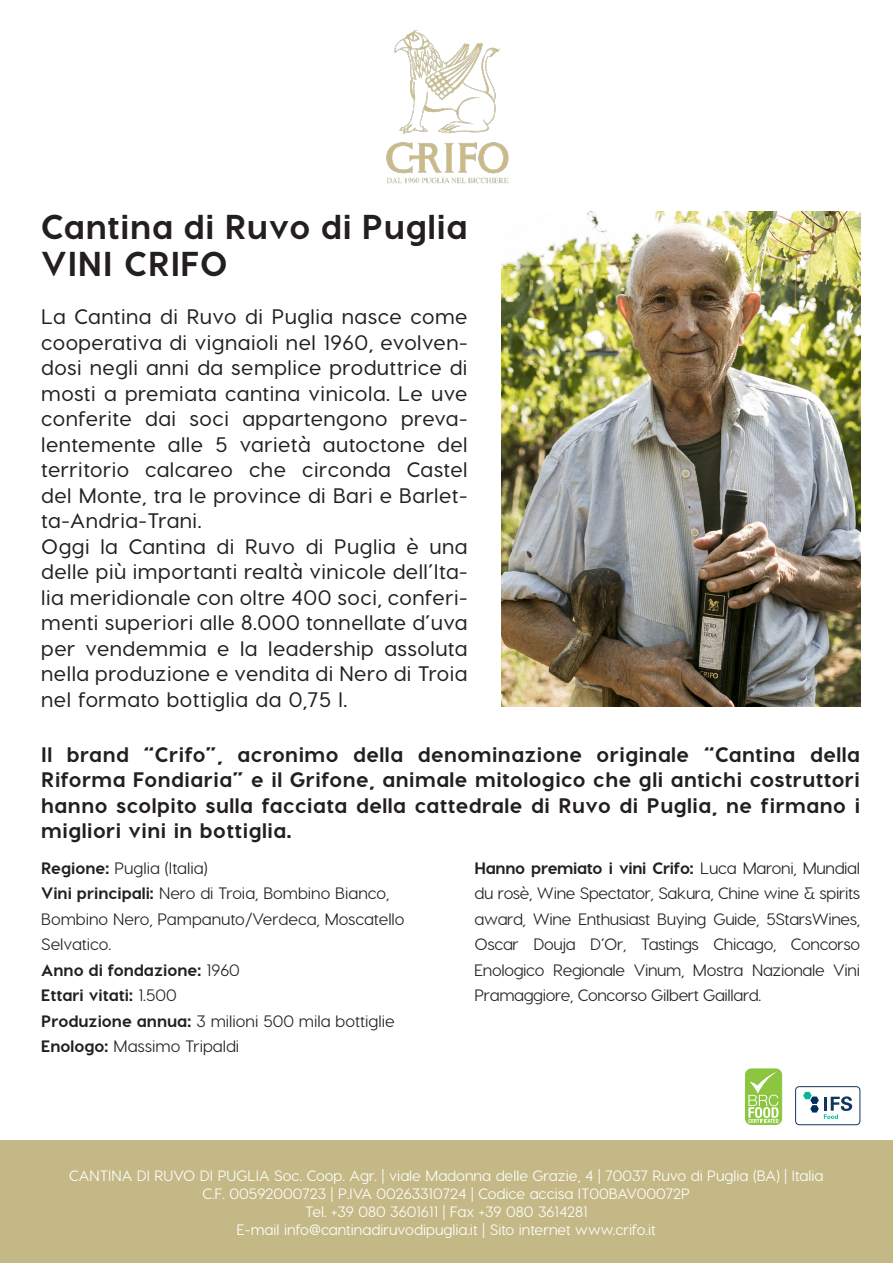
<style>
.page{position:relative;width:893px;height:1263px;background:#fff}
.page>*{position:absolute;margin:0;border:0;box-sizing:border-box;transform-origin:0 0}
.t1{font:800 34.5px "Visby CF";letter-spacing:.025em;color:#231f20}
.t2{font:600 21px/25.5px "Visby CF";letter-spacing:.025em;color:#231f20;text-align:justify}
.t3{font:800 21px/25.2px "Visby CF";letter-spacing:.025em;color:#231f20;text-align:justify}
.t4{font:500 16.5px/25.5px "Visby CF";color:#231f20}
.t5{font:500 15px "Visby CF";color:#fff}
.s1{font-weight:800}
</style>
<div class="page">
<img style="left:502px;top:211px;width:358px;height:496px">
<img style="left:386px;top:30px;width:123px;height:154px">
<div style="left:0;top:1141px;width:893px;height:122px;background:#c4b986"></div>
<div style="left:795px;top:1086px;width:65px;height:39px;border:1px solid #11365d;border-radius:4px"></div>
<svg style="left:803px;top:1092px;width:49px;height:27px"></svg>
<svg style="left:745px;top:1068px;width:37px;height:57px;background:#a5d26a"></svg>
<p class="t1" style="left:41px;top:205px;width:428px">Cantina di Ruvo di Puglia</p>
<p class="t1" style="left:41px;top:242px;width:188px">VINI CRIFO</p>
<p class="t2" style="left:41px;top:304px;width:428px">La Cantina di Ruvo di Puglia nasce come cooperativa di vignaioli nel 1960, evolven&shy;dosi negli anni da semplice produttrice di mosti a premiata cantina vinicola. Le uve conferite dai soci appartengono preva&shy;lentemente alle 5 varietà autoctone del territorio calcareo che circonda Castel del Monte, tra le province di Bari e Barlet&shy;ta-Andria-Trani.</p>
<p class="t2" style="left:41px;top:533px;width:428px">Oggi la Cantina di Ruvo di Puglia è una delle più importanti realtà vinicole dell’Ita&shy;lia meridionale con oltre 400 soci, conferi&shy;menti superiori alle 8.000 tonnellate d’uva per vendemmia e la leadership assoluta nella produzione e vendita di Nero di Troia nel formato bottiglia da 0,75 l.</p>
<p class="t3" style="left:41px;top:742px;width:820px">Il brand “Crifo”, acronimo della denominazione originale “Cantina della Riforma Fondiaria” e il Grifone, animale mitologico che gli antichi costruttori hanno scolpito sulla facciata della cattedrale di Ruvo di Puglia, ne firmano i migliori vini in bottiglia.</p>
<p class="t4" style="left:41px;top:855px;width:365px"><span class="s1">Regione:</span> Puglia (Italia)<br><span class="s1">Vini principali:</span> Nero di Troia, Bombino Bianco,<br>Bombino Nero, Pampanuto/Verdeca, Moscatello<br>Selvatico.<br><span class="s1">Anno di fondazione:</span> 1960<br><span class="s1">Ettari vitati:</span> 1.500<br><span class="s1">Produzione annua:</span> 3 milioni 500 mila bottiglie<br><span class="s1">Enologo:</span> Massimo Tripaldi</p>
<p class="t4" style="left:475px;top:855px;width:387px;text-align:justify"><span class="s1">Hanno premiato i vini Crifo:</span> Luca Maroni, Mundial du rosè, Wine Spectator, Sakura, Chine wine &amp; spirits award, Wine Enthusiast Buying Guide, 5StarsWines, Oscar Douja D’Or, Tastings Chicago, Concorso Enologico Regionale Vinum, Mostra Nazionale Vini Pramaggiore, Concorso Gilbert Gaillard.</p>
<p class="t5" style="left:69px;top:1167px;width:756px">CANTINA DI RUVO DI PUGLIA Soc. Coop. Agr. | viale Madonna delle Grazie, 4 | 70037 Ruvo di Puglia (BA) | Italia</p>
<p class="t5" style="left:203px;top:1185px;width:489px">C.F. 00592000723 | P.IVA 00263310724 | Codice accisa IT00BAV00072P</p>
<p class="t5" style="left:305px;top:1203px;width:284px">Tel. +39 080 3601611 | Fax +39 080 3614281</p>
<p class="t5" style="left:237px;top:1221px;width:420px">E-mail info@cantinadiruvodipuglia.it | Sito internet www.crifo.it</p>
</div>
